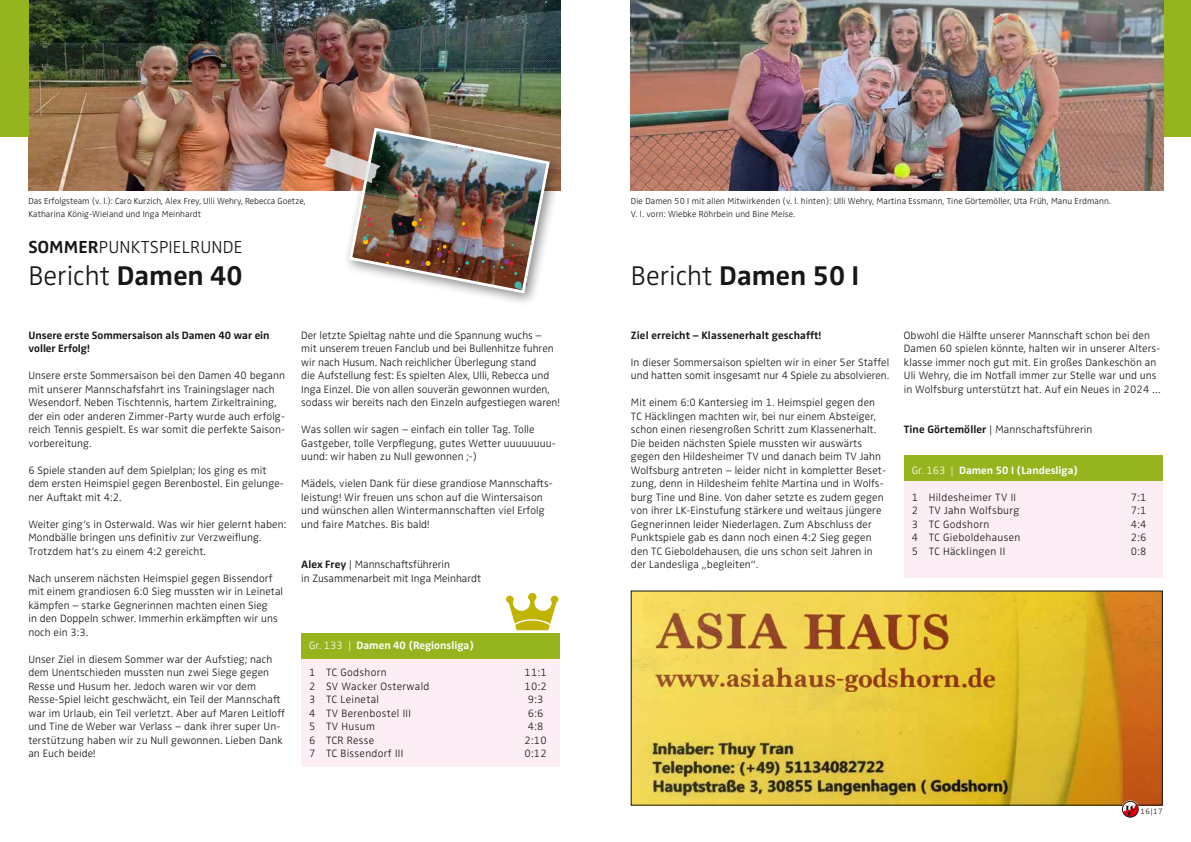
<style>
.page{position:relative;width:1191px;height:842px;background:#fff}
.page>*{position:absolute;margin:0;border:0;box-sizing:border-box;transform-origin:0 0}
.t1{font:700 28px "Zwo OT";color:#181716}
.t2{font:300 28px "Zwo OT";color:#181716}
.t3{font:300 18px "Zwo OT";letter-spacing:.01em;color:#181716}
.t4{font:300 11px/13.5px "Zwo OT";letter-spacing:.01em;color:#181716}
.t5{font:300 11px "Zwo OT";letter-spacing:.03em;color:#181716}
.t6{font:700 11px/13.5px "Zwo OT";color:#181716}
.t7{font:700 11px "Zwo OT";color:#fff}
.t8{font:300 9px/13.5px "Zwo OT";letter-spacing:.01em;color:#181716}
.t9{font:300 8px "Zwo OT";color:#181716}
.s1{font-weight:700}
.s2{font-weight:300}
</style>
<div class="page">
<img style="left:633px;top:593px;width:527px;height:210px">
<img style="left:28px;top:0;width:532px;height:190px">
<div style="left:1162px;top:0;width:29px;height:136px;background:#95b41d"></div>
<div style="left:0;top:0;width:28px;height:136px;background:#95b41d"></div>
<div style="left:301px;top:638px;width:259px;height:129px;background:#fdeef6"></div>
<div style="left:301px;top:633px;width:259px;height:26px;background:#95b41d"></div>
<div style="left:904px;top:473px;width:258px;height:105px;background:#fdeef6"></div>
<div style="left:904px;top:455px;width:258px;height:26px;background:#95b41d"></div>
<img style="left:631px;top:0;width:532px;height:191px">
<svg style="left:1121px;top:800px;width:18px;height:18px"></svg>
<svg style="left:1122px;top:801px;width:16px;height:16px"></svg>
<svg style="left:506px;top:593px;width:52px;height:37px"></svg>
<div style="left:343px;top:122px;width:220px;height:185px;background:#181716;opacity:.5"></div>
<img style="left:322px;top:126px;width:232px;height:169px">
<p class="t8" style="left:28px;top:194px;width:279px">Das Erfolgsteam (v. l.): Caro Kurzich, Alex Frey, Ulli Wehry, Rebecca Goetze,<br>Katharina König-Wieland und Inga Meinhardt</p>
<h2 class="t3" style="left:28px;top:237px;width:215px"><span class="s1">SOMMER</span>PUNKTSPIELRUNDE</h2>
<h1 class="t2" style="left:28px;top:259px;width:216px">Bericht <span class="s1">Damen 40</span></h1>
<p class="t6" style="left:28px;top:329px;width:243px">Unsere erste Sommersaison als Damen 40 war ein voller Erfolg!</p>
<p class="t4" style="left:28px;top:369px;width:258px">Unsere erste Sommersaison bei den Damen 40 begann mit unserer Mannschafsfahrt ins Trainingslager nach Wesendorf. Neben Tischtennis, hartem Zirkeltraining, der ein oder anderen Zimmer-Party wurde auch erfolg&shy;reich Tennis gespielt. Es war somit die perfekte Saison&shy;vorbereitung.</p>
<p class="t4" style="left:28px;top:464px;width:257px">6 Spiele standen auf dem Spielplan; los ging es mit dem ersten Heimspiel gegen Berenbostel. Ein gelunge&shy;ner Auftakt mit 4:2.</p>
<p class="t4" style="left:28px;top:518px;width:259px">Weiter ging’s in Osterwald. Was wir hier gelernt haben:<br>Mondbälle bringen uns definitiv zur Verzweiflung.<br>Trotzdem hat’s zu einem 4:2 gereicht.</p>
<p class="t4" style="left:28px;top:572px;width:256px">Nach unserem nächsten Heimspiel gegen Bissendorf mit einem grandiosen 6:0 Sieg mussten wir in Leinetal kämpfen – starke Gegnerinnen machten einen Sieg<br>in den Doppeln schwer. Immerhin erkämpften wir uns noch ein 3:3.</p>
<p class="t4" style="left:28px;top:653px;width:258px">Unser Ziel in diesem Sommer war der Aufstieg; nach dem Unentschieden mussten nun zwei Siege gegen Resse und Husum her. Jedoch waren wir vor dem Resse-Spiel leicht geschwächt, ein Teil der Mannschaft war im Urlaub, ein Teil verletzt. Aber auf Maren Leitloff und Tine de Weber war Verlass – dank ihrer super Un&shy;terstützung haben wir zu Null gewonnen. Lieben Dank an Euch beide!</p>
<p class="t4" style="left:301px;top:329px;width:260px">Der letzte Spieltag nahte und die Spannung wuchs – mit unserem treuen Fanclub und bei Bullenhitze fuhren wir nach Husum. Nach reichlicher Überlegung stand<br>die Aufstellung fest: Es spielten Alex, Ulli, Rebecca und Inga Einzel. Die von allen souverän gewonnen wurden, sodass wir bereits nach den Einzeln aufgestiegen waren!</p>
<p class="t4" style="left:301px;top:423px;width:256px">Was sollen wir sagen – einfach ein toller Tag. Tolle<br>Gastgeber, tolle Verpflegung, gutes Wetter uuuuuuuu&shy;uund: wir haben zu Null gewonnen ;-)</p>
<p class="t4" style="left:301px;top:477px;width:253px">Mädels, vielen Dank für diese grandiose Mannschafts&shy;leistung! Wir freuen uns schon auf die Wintersaison und wünschen allen Wintermannschaften viel Erfolg und faire Matches. Bis bald!</p>
<p class="t4" style="left:301px;top:558px;width:181px"><span class="s1">Alex Frey</span> | Mannschaftsführerin<br>in Zusammenarbeit mit Inga Meinhardt</p>
<p class="t7" style="left:309px;top:639px;width:166px"><span class="s2">Gr. 133 |</span> Damen 40 (Regionsliga)</p>
<p class="t5" style="left:309px;top:666px;width:79px">1 TC Godshorn</p>
<p class="t4" style="left:524px;top:666px;width:24px">11:1</p>
<p class="t5" style="left:309px;top:680px;width:122px">2 SV Wacker Osterwald</p>
<p class="t4" style="left:524px;top:680px;width:24px">10:2</p>
<p class="t5" style="left:309px;top:693px;width:71px">3 TC Leinetal</p>
<p class="t4" style="left:528px;top:693px;width:17px">9:3</p>
<p class="t5" style="left:309px;top:707px;width:103px">4 TV Berenbostel III</p>
<p class="t4" style="left:528px;top:707px;width:17px">6:6</p>
<p class="t4" style="left:309px;top:720px;width:67px">5 TV Husum</p>
<p class="t4" style="left:528px;top:720px;width:17px">4:8</p>
<p class="t5" style="left:309px;top:734px;width:67px">6 TCR Resse</p>
<p class="t4" style="left:524px;top:734px;width:24px">2:10</p>
<p class="t5" style="left:309px;top:747px;width:96px">7 TC Bissendorf III</p>
<p class="t4" style="left:524px;top:747px;width:24px">0:12</p>
<p class="t8" style="left:631px;top:194px;width:481px">Die Damen 50 I mit allen Mitwirkenden (v. l. hinten): Ulli Wehry, Martina Essmann, Tine Görtemöller, Uta Früh, Manu Erdmann.<br>V. l. vorn: Wiebke Röhrbein und Bine Meise.</p>
<h1 class="t1" style="left:631px;top:259px;width:230px"><span class="s2">Bericht</span> Damen 50 I</h1>
<p class="t6" style="left:631px;top:329px;width:192px">Ziel erreicht – Klassenerhalt geschafft!</p>
<p class="t4" style="left:631px;top:356px;width:260px">In dieser Sommersaison spielten wir in einer 5er Staffel und hatten somit insgesamt nur 4 Spiele zu absolvieren.</p>
<p class="t4" style="left:631px;top:396px;width:256px">Mit einem 6:0 Kantersieg im 1. Heimspiel gegen den TC Häcklingen machten wir, bei nur einem Absteiger, schon einen riesengroßen Schritt zum Klassenerhalt.<br>Die beiden nächsten Spiele mussten wir auswärts gegen den Hildesheimer TV und danach beim TV Jahn Wolfsburg antreten – leider nicht in kompletter Beset&shy;zung, denn in Hildesheim fehlte Martina und in Wolfs&shy;burg Tine und Bine. Von daher setzte es zudem gegen von ihrer LK-Einstufung stärkere und weitaus jüngere Gegnerinnen leider Niederlagen. Zum Abschluss der Punktspiele gab es dann noch einen 4:2 Sieg gegen den TC Gieboldehausen, die uns schon seit Jahren in der Landesliga „begleiten“.</p>
<p class="t4" style="left:904px;top:329px;width:259px">Obwohl die Hälfte unserer Mannschaft schon bei den Damen 60 spielen könnte, halten wir in unserer Alters&shy;klasse immer noch gut mit. Ein großes Dankeschön an Uli Wehry, die im Notfall immer zur Stelle war und uns in Wolfsburg unterstützt hat. Auf ein Neues in 2024 …</p>
<p class="t4" style="left:904px;top:423px;width:190px"><span class="s1">Tine Görtemöller</span> | Mannschaftsführerin</p>
<p class="t7" style="left:911px;top:464px;width:168px"><span class="s2">Gr. 163 |</span> Damen 50 I (Landesliga)</p>
<p class="t5" style="left:911px;top:491px;width:106px">1 Hildesheimer TV II</p>
<p class="t4" style="left:1130px;top:491px;width:17px">7:1</p>
<p class="t5" style="left:911px;top:504px;width:109px">2 TV Jahn Wolfsburg</p>
<p class="t4" style="left:1130px;top:504px;width:17px">7:1</p>
<p class="t5" style="left:911px;top:518px;width:79px">3 TC Godshorn</p>
<p class="t4" style="left:1130px;top:518px;width:17px">4:4</p>
<p class="t5" style="left:911px;top:531px;width:110px">4 TC Gieboldehausen</p>
<p class="t4" style="left:1130px;top:531px;width:17px">2:6</p>
<p class="t5" style="left:911px;top:545px;width:95px">5 TC Häcklingen II</p>
<p class="t4" style="left:1130px;top:545px;width:17px">0:8</p>
<p class="t9" style="left:1140px;top:806px;width:24px">16|17</p>
</div>
